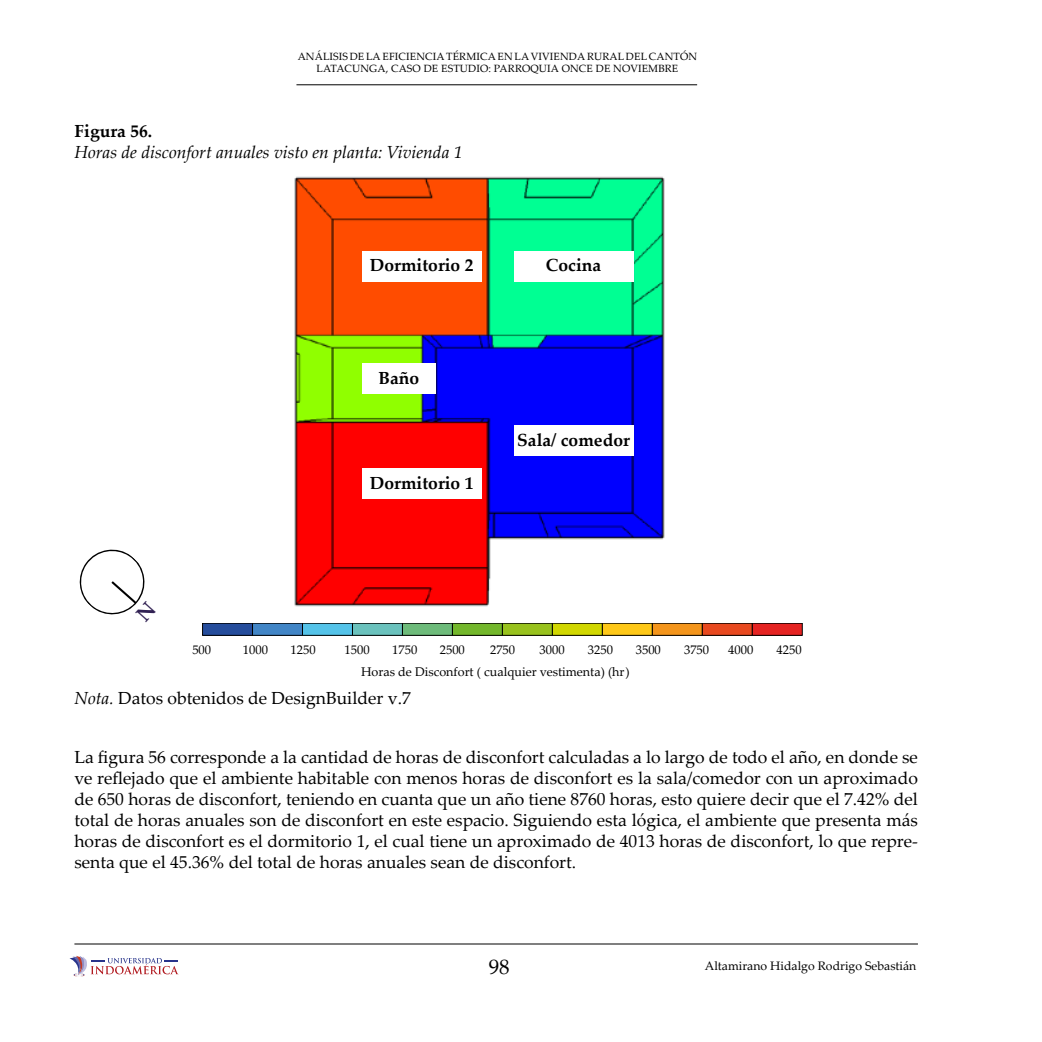
<style>
.page{position:relative;width:1042px;height:1042px;background:#fff}
.page>*{position:absolute;margin:0;border:0;box-sizing:border-box;transform-origin:0 0}
.t1{font:21px "Palatino Linotype";color:#000}
.t2{font:17.5px/21px "Palatino Linotype";color:#000;text-align:justify}
.t3{font:700 17.5px "Palatino Linotype";color:#000}
.t4{font:italic 17.5px "Palatino Linotype";color:#000}
.t5{font:12.6px "Palatino Linotype";color:#000}
.t6{font:12.25px "Palatino Linotype";color:#000}
.t7{font:10.5px/12.6px "Palatino Linotype";letter-spacing:.01em;color:#000;text-align:center}
.s1{font-style:italic}
</style>
<div class="page">
<img style="left:294px;top:176px;width:371px;height:431px">
<hr style="left:296px;top:84px;width:401px;height:1px;background:#000">
<hr style="left:74px;top:943px;width:844px;height:1px;background:#000">
<svg style="left:69px;top:955px;width:110px;height:21px"></svg>
<div style="left:514px;top:251px;width:119px;height:30px;background:#fff"></div>
<div style="left:362px;top:364px;width:74px;height:30px;background:#fff"></div>
<div style="left:514px;top:426px;width:119px;height:30px;background:#fff"></div>
<div style="left:362px;top:469px;width:119px;height:30px;background:#fff"></div>
<div style="left:362px;top:251px;width:119px;height:30px;background:#fff"></div>
<div style="left:202px;top:623px;width:50px;height:12px;background:#254d9c"></div>
<div style="left:202px;top:623px;width:51px;height:13px;border:1px solid #000"></div>
<div style="left:252px;top:623px;width:50px;height:12px;background:#4185c6"></div>
<div style="left:252px;top:623px;width:51px;height:13px;border:1px solid #000"></div>
<div style="left:302px;top:623px;width:50px;height:12px;background:#54c3e9"></div>
<div style="left:302px;top:623px;width:51px;height:13px;border:1px solid #000"></div>
<div style="left:352px;top:623px;width:50px;height:12px;background:#6ac2bd"></div>
<div style="left:352px;top:623px;width:51px;height:13px;border:1px solid #000"></div>
<div style="left:402px;top:623px;width:50px;height:12px;background:#6dbb7a"></div>
<div style="left:402px;top:623px;width:51px;height:13px;border:1px solid #000"></div>
<div style="left:452px;top:623px;width:50px;height:12px;background:#73b72b"></div>
<div style="left:452px;top:623px;width:51px;height:13px;border:1px solid #000"></div>
<div style="left:502px;top:623px;width:50px;height:12px;background:#98c21d"></div>
<div style="left:502px;top:623px;width:51px;height:13px;border:1px solid #000"></div>
<div style="left:552px;top:623px;width:50px;height:12px;background:#d1d700"></div>
<div style="left:552px;top:623px;width:51px;height:13px;border:1px solid #000"></div>
<div style="left:602px;top:623px;width:50px;height:12px;background:#fec818"></div>
<div style="left:602px;top:623px;width:51px;height:13px;border:1px solid #000"></div>
<div style="left:652px;top:623px;width:50px;height:12px;background:#f4951b"></div>
<div style="left:652px;top:623px;width:51px;height:13px;border:1px solid #000"></div>
<div style="left:702px;top:623px;width:50px;height:12px;background:#e8491f"></div>
<div style="left:702px;top:623px;width:51px;height:13px;border:1px solid #000"></div>
<div style="left:752px;top:623px;width:50px;height:12px;background:#e52322"></div>
<div style="left:752px;top:623px;width:51px;height:13px;border:1px solid #000"></div>
<svg style="left:79px;top:549px;width:66px;height:66px"></svg>
<p class="t7" style="left:298px;top:49px;width:401px">ANÁLISIS DE LA EFICIENCIA TÉRMICA EN LA VIVIENDA RURAL DEL CANTÓN<br>LATACUNGA, CASO DE ESTUDIO: PARROQUIA ONCE DE NOVIEMBRE</p>
<p class="t3" style="left:74px;top:118px;width:79px">Figura 56.</p>
<p class="t4" style="left:74px;top:139px;width:390px">Horas de disconfort anuales visto en planta: Vivienda 1</p>
<p class="t3" style="left:370px;top:253px;width:105px">Dormitorio 2</p>
<p class="t3" style="left:378px;top:365px;width:42px">Baño</p>
<p class="t3" style="left:370px;top:470px;width:105px">Dormitorio 1</p>
<p class="t3" style="left:546px;top:253px;width:57px">Cocina</p>
<p class="t3" style="left:517px;top:427px;width:114px">Sala/ comedor</p>
<p class="t5" style="left:192px;top:641px;width:20px">500</p>
<p class="t5" style="left:243px;top:641px;width:27px">1000</p>
<p class="t5" style="left:290px;top:641px;width:27px">1250</p>
<p class="t5" style="left:345px;top:641px;width:27px">1500</p>
<p class="t5" style="left:392px;top:641px;width:27px">1750</p>
<p class="t5" style="left:440px;top:641px;width:27px">2500</p>
<p class="t5" style="left:490px;top:641px;width:27px">2750</p>
<p class="t5" style="left:540px;top:641px;width:27px">3000</p>
<p class="t5" style="left:588px;top:641px;width:27px">3250</p>
<p class="t5" style="left:636px;top:641px;width:27px">3500</p>
<p class="t5" style="left:684px;top:641px;width:27px">3750</p>
<p class="t5" style="left:728px;top:641px;width:27px">4000</p>
<p class="t5" style="left:776px;top:641px;width:27px">4250</p>
<p class="t5" style="left:361px;top:662px;width:270px">Horas de Disconfort ( cualquier vestimenta) (hr)</p>
<p class="t2" style="left:74px;top:686px;width:338px"><span class="s1">Nota.</span> Datos obtenidos de DesignBuilder v.7</p>
<p class="t2" style="left:74px;top:746px;width:845px">La figura 56 corresponde a la cantidad de horas de disconfort calculadas a lo largo de todo el año, en donde se ve reflejado que el ambiente habitable con menos horas de disconfort es la sala/comedor con un aproximado de 650 horas de disconfort, teniendo en cuanta que un año tiene 8760 horas, esto quiere decir que el 7.42% del total de horas anuales son de disconfort en este espacio. Siguiendo esta lógica, el ambiente que presenta más horas de disconfort es el dormitorio 1, el cual tiene un aproximado de 4013 horas de disconfort, lo que repre&shy;senta que el 45.36% del total de horas anuales sean de disconfort.</p>
<p class="t1" style="left:489px;top:952px;width:22px">98</p>
<p class="t6" style="left:705px;top:956px;width:213px">Altamirano Hidalgo Rodrigo Sebastián</p>
</div>
